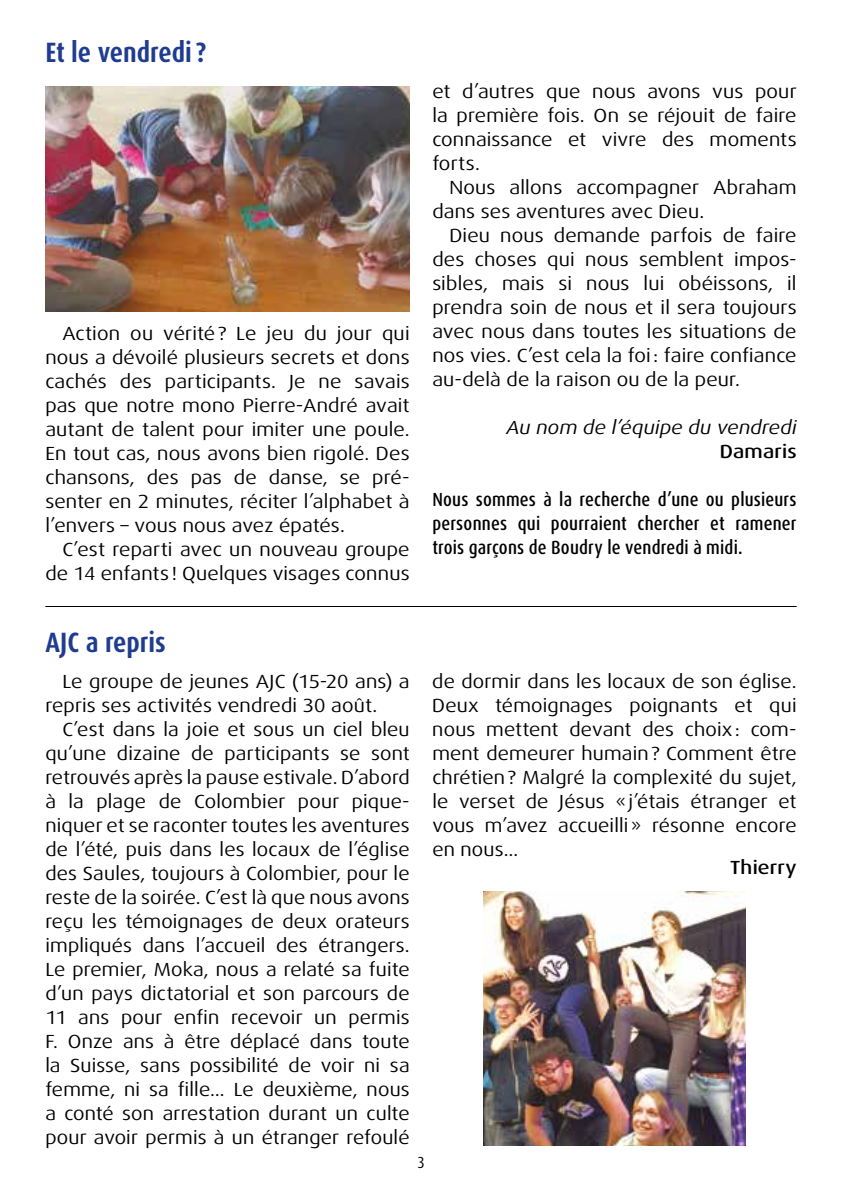
<style>
.page{position:relative;width:842px;height:1191px;background:#fff}
.page>*{position:absolute;margin:0;border:0;box-sizing:border-box;transform-origin:0 0}
.t1{font:700 condensed 28px "Dax OT";color:#1f3c90}
.t2{font:expanded 19px/24px "Dax OT";letter-spacing:.01em;color:#000;text-align:justify}
.t3{font:500 condensed 19px/24px "Dax OT";letter-spacing:.01em;color:#000;text-align:justify}
.t4{font:italic expanded 19px "Dax OT";letter-spacing:.01em;color:#000}
.t5{font:500 expanded 19px "Dax OT";letter-spacing:.01em;color:#000}
.t6{font:condensed 16px "Dax OT";color:#000}
</style>
<div class="page">
<hr style="left:45px;top:606px;width:752px;height:1px;background:#000">
<img style="left:45px;top:86px;width:365px;height:226px">
<img style="left:483px;top:891px;width:263px;height:254px">
<h1 class="t1" style="left:45px;top:34px;width:163px">Et le vendredi?</h1>
<p class="t2" style="left:45px;top:322px;width:366px;text-indent:17px">Action ou vérité? Le jeu du jour qui nous a dévoilé plusieurs secrets et dons cachés des participants. Je ne savais pas que notre mono Pierre-André avait autant de talent pour imiter une poule.<br>En tout cas, nous avons bien rigolé. Des chansons, des pas de danse, se pré&shy;senter en 2 minutes, réciter l’alphabet à l’envers – vous nous avez épatés.</p>
<p class="t2" style="left:45px;top:538px;width:366px;text-align:right">C’est reparti avec un nouveau groupe de 14 enfants ! Quelques visages connus</p>
<p class="t2" style="left:432px;top:80px;width:366px">et d’autres que nous avons vus pour la première fois. On se réjouit de faire connaissance et vivre des moments forts.</p>
<p class="t2" style="left:432px;top:176px;width:366px;text-indent:17px">Nous allons accompagner Abraham dans ses aventures avec Dieu.</p>
<p class="t2" style="left:432px;top:224px;width:366px;text-indent:17px">Dieu nous demande parfois de faire des choses qui nous semblent impos&shy;sibles, mais si nous lui obéissons, il prendra soin de nous et il sera toujours avec nous dans toutes les situations de nos vies. C’est cela la foi: faire confiance au-delà de la raison ou de la peur.</p>
<p class="t4" style="left:506px;top:415px;width:292px">Au nom de l’équipe du vendredi</p>
<p class="t5" style="left:720px;top:439px;width:78px">Damaris</p>
<p class="t3" style="left:432px;top:488px;width:366px">Nous sommes à la recherche d’une ou plusieurs personnes qui pourraient chercher et ramener trois garçons de Boudry le vendredi à midi.</p>
<h1 class="t1" style="left:45px;top:624px;width:122px">AJC a repris</h1>
<p class="t2" style="left:45px;top:670px;width:366px;text-indent:17px">Le groupe de jeunes AJC (15-20 ans) a repris ses activités vendredi 30 août.</p>
<p class="t2" style="left:45px;top:718px;width:366px;text-indent:17px">C’est dans la joie et sous un ciel bleu qu’une dizaine de participants se sont retrouvés après la pause estivale. D’abord à la plage de Colombier pour pique&shy;niquer et se raconter toutes les aventures de l’été, puis dans les locaux de l’église des Saules, toujours à Colombier, pour le reste de la soirée. C’est là que nous avons reçu les témoignages de deux orateurs impliqués dans l’accueil des étrangers.<br>Le premier, Moka, nous a relaté sa fuite d’un pays dictatorial et son parcours de 11 ans pour enfin recevoir un permis F. Onze ans à être déplacé dans toute la Suisse, sans possibilité de voir ni sa femme, ni sa fille… Le deuxième, nous a conté son arrestation durant un culte pour avoir permis à un étranger refoulé</p>
<p class="t6" style="left:417px;top:1152px;width:9px">3</p>
<p class="t2" style="left:432px;top:670px;width:366px">de dormir dans les locaux de son église.<br>Deux témoignages poignants et qui nous mettent devant des choix: com&shy;ment demeurer humain? Comment être chrétien? Malgré la complexité du sujet, le verset de Jésus «j’étais étranger et vous m’avez accueilli» résonne encore en nous…</p>
<p class="t5" style="left:730px;top:855px;width:68px">Thierry</p>
</div>
